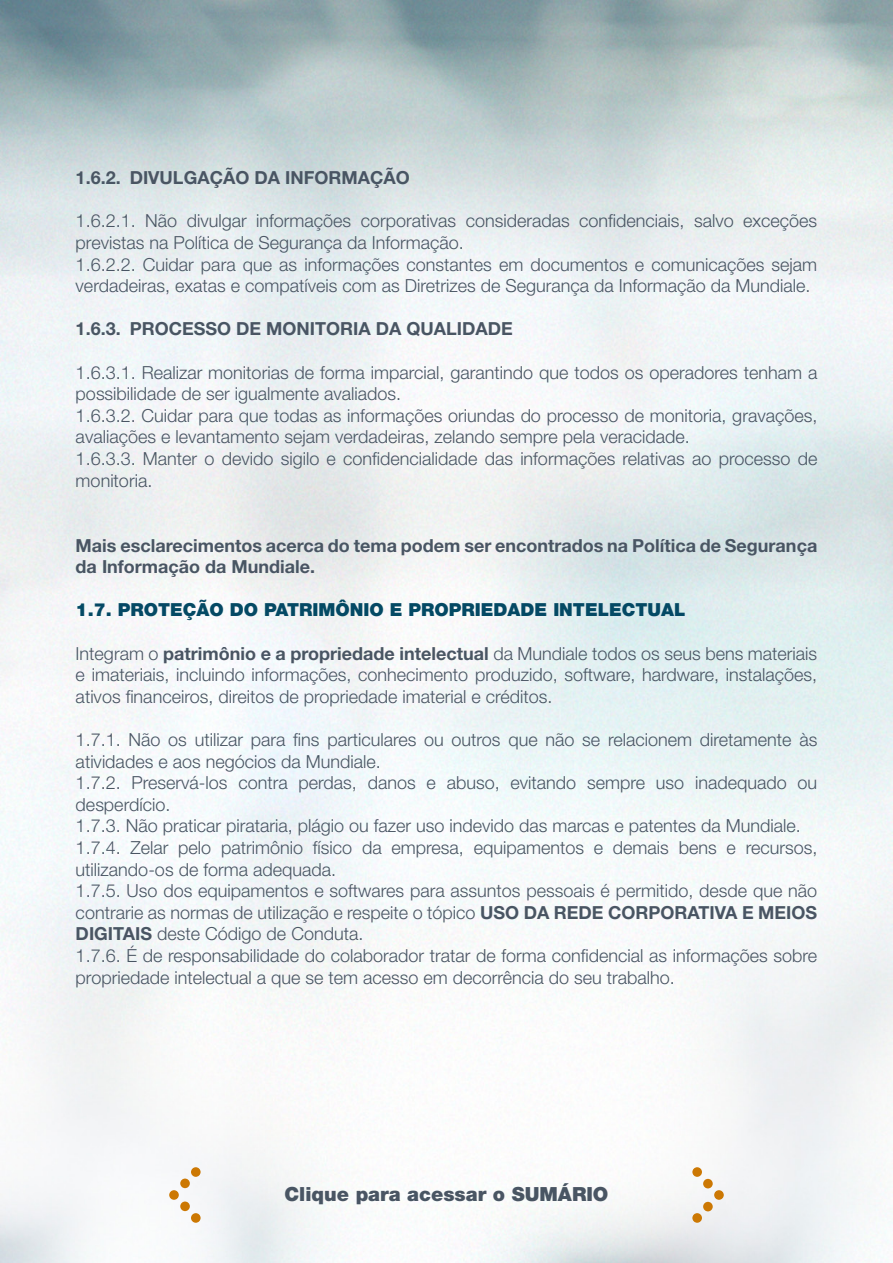
<style>
.page{position:relative;width:893px;height:1263px;background:#fff}
.page>*{position:absolute;margin:0;border:0;box-sizing:border-box;transform-origin:0 0}
.t1{font:900 19.5px "Helvetica Neue LT Std";color:#495563}
.t2{font:300 18px/21.6px "Helvetica Neue LT Std";color:#495563}
.t3{font:700 18px/21.6px "Helvetica Neue LT Std";color:#495563}
.t4{font:900 18px "Helvetica Neue LT Std";color:#044964}
.s1{font-weight:700}
</style>
<div class="page">
<img style="left:0;top:0;width:893px;height:1263px">
<div style="left:692px;top:1167px;width:10px;height:10px;background:#cc7803;border-radius:50%"></div>
<div style="left:703px;top:1179px;width:10px;height:9px;background:#cc7803;border-radius:50%"></div>
<div style="left:714px;top:1190px;width:10px;height:10px;background:#cc7803;border-radius:50%"></div>
<div style="left:703px;top:1202px;width:10px;height:9px;background:#cc7803;border-radius:50%"></div>
<div style="left:692px;top:1213px;width:10px;height:10px;background:#cc7803;border-radius:50%"></div>
<div style="left:191px;top:1213px;width:10px;height:10px;background:#cc7803;border-radius:50%"></div>
<div style="left:180px;top:1201px;width:10px;height:10px;background:#cc7803;border-radius:50%"></div>
<div style="left:169px;top:1190px;width:10px;height:10px;background:#cc7803;border-radius:50%"></div>
<div style="left:180px;top:1178px;width:10px;height:10px;background:#cc7803;border-radius:50%"></div>
<div style="left:191px;top:1167px;width:10px;height:10px;background:#cc7803;border-radius:50%"></div>
<p class="t3" style="left:76px;top:167px;width:335px">1.6.2. DIVULGAÇÃO DA INFORMAÇÃO</p>
<p class="t2" style="left:76px;top:210px;width:743px">1.6.2.1. Não divulgar informações corporativas consideradas confidenciais, salvo exceções previstas na Política de Segurança da Informação.<br>1.6.2.2. Cuidar para que as informações constantes em documentos e comunicações sejam verdadeiras, exatas e compatíveis com as Diretrizes de Segurança da Informação da Mundiale.</p>
<p class="t3" style="left:76px;top:318px;width:439px">1.6.3. PROCESSO DE MONITORIA DA QUALIDADE</p>
<p class="t2" style="left:76px;top:361px;width:743px">1.6.3.1. Realizar monitorias de forma imparcial, garantindo que todos os operadores tenham a possibilidade de ser igualmente avaliados.<br>1.6.3.2. Cuidar para que todas as informações oriundas do processo de monitoria, gravações, avaliações e levantamento sejam verdadeiras, zelando sempre pela veracidade.<br>1.6.3.3. Manter o devido sigilo e confidencialidade das informações relativas ao processo de monitoria.</p>
<p class="t3" style="left:76px;top:534px;width:743px">Mais esclarecimentos acerca do tema podem ser encontrados na Política de Segurança da Informação da Mundiale.</p>
<p class="t4" style="left:76px;top:599px;width:611px">1.7. PROTEÇÃO DO PATRIMÔNIO E PROPRIEDADE INTELECTUAL</p>
<p class="t2" style="left:76px;top:642px;width:743px;text-align:justify">Integram o <span class="s1">patrimônio e a propriedade intelectual</span> da Mundiale todos os seus bens materiais e imateriais, incluindo informações, conhecimento produzido, software, hardware, instalações, ativos financeiros, direitos de propriedade imaterial e créditos.</p>
<p class="t2" style="left:76px;top:728px;width:743px">1.7.1. Não os utilizar para fins particulares ou outros que não se relacionem diretamente às atividades e aos negócios da Mundiale.<br>1.7.2. Preservá-los contra perdas, danos e abuso, evitando sempre uso inadequado ou desperdício.<br>1.7.3. Não praticar pirataria, plágio ou fazer uso indevido das marcas e patentes da Mundiale.<br>1.7.4. Zelar pelo patrimônio físico da empresa, equipamentos e demais bens e recursos, utilizando-os de forma adequada.<br>1.7.5. Uso dos equipamentos e softwares para assuntos pessoais é permitido, desde que não contrarie as normas de utilização e respeite o tópico <span class="s1">USO DA REDE CORPORATIVA E MEIOS DIGITAIS</span> deste Código de Conduta.<br>1.7.6. É de responsabilidade do colaborador tratar de forma confidencial as informações sobre propriedade intelectual a que se tem acesso em decorrência do seu trabalho.</p>
<p class="t1" style="left:284px;top:1182px;width:325px">Clique para acessar o SUMÁRIO</p>
</div>
